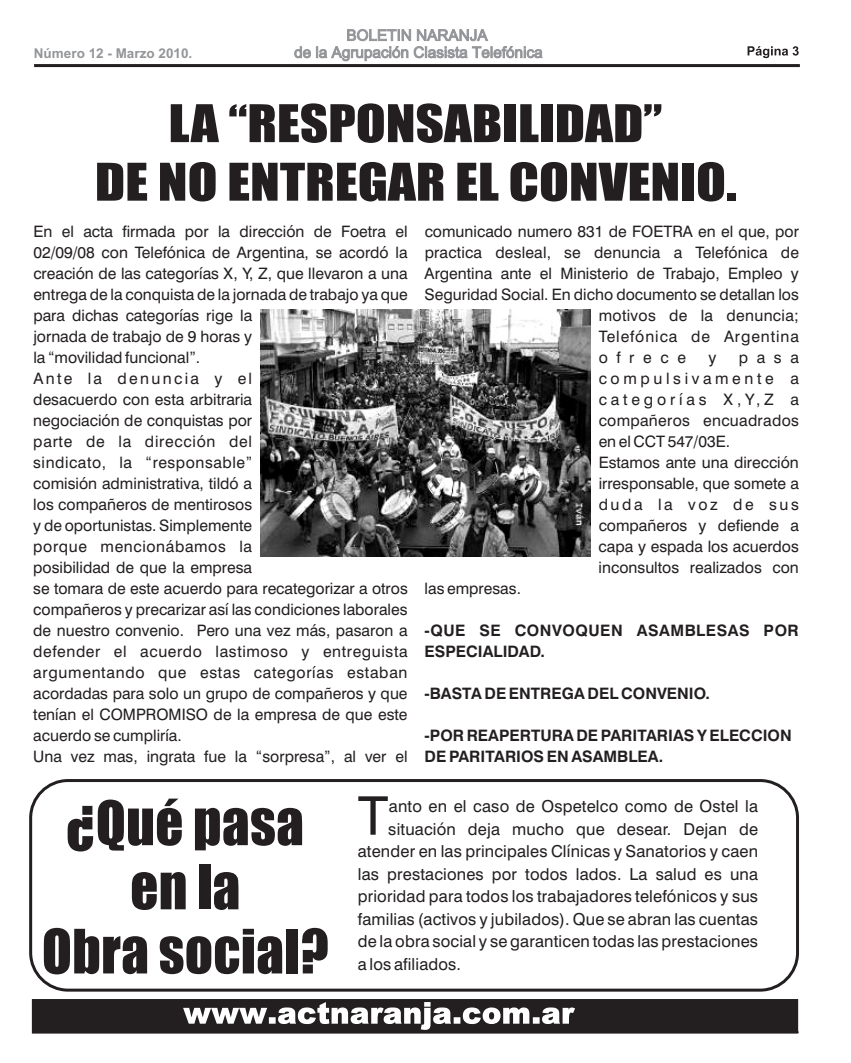
<style>
.page{position:relative;width:851px;height:1063px;background:#fff}
.page>*{position:absolute;margin:0;border:0;box-sizing:border-box;transform-origin:0 0}
.t1{font:56.55px/64.2px "Impact";letter-spacing:.005em;color:#231f20;text-align:center}
.t2{font:53.4px "Swiss 721 BT";color:#231f20}
.t3{font:48px/58.5px "Impact";color:#231f20;text-align:center;scale:1.14 1}
.t4{font:16.5px/22.5px "Swiss 721 BT";letter-spacing:.01em;color:#231f20;text-align:justify}
.t5{font:15.75px/21px "Swiss 721 BT";color:#231f20;text-align:justify}
.t6{font:700 15.75px/21px "Swiss 721 BT";color:#231f20}
.t7{font:15.75px "Swiss 721 BT";letter-spacing:.02em;color:#231f20}
.t8{font:15.75px "Swiss 721 BT";letter-spacing:.035em;color:#231f20}
.t9{font:15.75px "Swiss 721 BT";letter-spacing:.055em;color:#231f20}
.t10{font:15.75px "Swiss 721 BT";letter-spacing:.045em;color:#231f20}
.t11{font:15.75px "Swiss 721 BT";letter-spacing:.04em;color:#231f20}
.t12{font:15.75px "Swiss 721 BT";letter-spacing:.15em;color:#231f20}
.t13{font:15.75px "Swiss 721 BT";letter-spacing:.23em;color:#231f20}
.t14{font:15.75px "Swiss 721 BT";letter-spacing:.245em;color:#231f20}
.t15{font:15.75px "Swiss 721 BT";letter-spacing:.16em;color:#231f20}
.t16{font:700 13.5px "Arial";color:#939598}
.s1{font-weight:700}
.s2{font-weight:400}
</style>
<div class="page">
<div style="left:29px;top:779px;width:769px;height:213px;border:3px solid #231f20;border-radius:37px"></div>
<hr style="left:34px;top:64px;width:765px;height:3px;background:#231f20">
<svg style="left:747px;top:46px;width:51px;height:12px"></svg>
<svg style="left:294px;top:29px;width:248px;height:32px"></svg>
<svg style="left:31px;top:999px;width:768px;height:35px;background:#474445"></svg>
<img style="left:261px;top:310px;width:329px;height:246px">
<p class="t16" style="left:34px;top:48px;width:160px">Número 12 - Marzo 2010.</p>
<h3 class="t3" style="left:95px;top:97px;width:564px">LA “RESPONSABILIDAD”<br>DE NO ENTREGAR EL CONVENIO.</h3>
<p class="t5" style="left:33px;top:222px;width:767px">En el acta firmada por la dirección de Foetra el comunicado numero 831 de FOETRA en el que, por 02/09/08 con Telefónica de Argentina, se acordó la practica desleal, se denuncia a Telefónica de creación de las categorías X, Y, Z, que llevaron a una Argentina ante el Ministerio de Trabajo, Empleo y entrega de la conquista de la jornada de trabajo ya que Seguridad Social. En dicho documento se detallan los para dichas categorías rige la</p>
<p class="t7" style="left:598px;top:309px;width:202px">motivos de la denuncia;</p>
<p class="t5" style="left:33px;top:327px;width:220px">jornada de trabajo de 9 horas y</p>
<p class="t9" style="left:598px;top:330px;width:202px">Telefónica de Argentina</p>
<p class="t5" style="left:33px;top:348px;width:168px">la “movilidad funcional”.</p>
<p class="t5" style="left:598px;top:348px;width:89px">ofrece</p>
<p class="t5" style="left:708px;top:348px;width:9px">y</p>
<p class="t5" style="left:738px;top:348px;width:62px">pasa</p>
<p class="t12" style="left:33px;top:372px;width:220px">Ante la denuncia y el</p>
<p class="t13" style="left:598px;top:372px;width:202px">compulsivamente a</p>
<p class="t5" style="left:33px;top:390px;width:220px">desacuerdo con esta arbitraria</p>
<p class="t14" style="left:598px;top:393px;width:202px">categorías X,Y,Z a</p>
<p class="t5" style="left:33px;top:411px;width:220px">negociación de conquistas por</p>
<p class="t7" style="left:598px;top:414px;width:202px">compañeros encuadrados</p>
<p class="t10" style="left:33px;top:435px;width:220px">parte de la dirección del</p>
<p class="t5" style="left:598px;top:432px;width:133px">en el CCT 547/03E.</p>
<p class="t8" style="left:33px;top:456px;width:220px">sindicato, la “responsable”</p>
<p class="t5" style="left:598px;top:453px;width:202px">Estamos ante una dirección</p>
<p class="t5" style="left:33px;top:474px;width:220px">comisión administrativa, tildó a</p>
<p class="t5" style="left:598px;top:474px;width:202px">irresponsable, que somete a</p>
<p class="t5" style="left:33px;top:495px;width:220px">los compañeros de mentirosos</p>
<p class="t15" style="left:598px;top:498px;width:202px">duda la voz de sus</p>
<p class="t5" style="left:33px;top:516px;width:220px">y de oportunistas. Simplemente</p>
<p class="t5" style="left:598px;top:516px;width:202px">compañeros y defiende a</p>
<p class="t11" style="left:33px;top:540px;width:220px">porque mencionábamos la</p>
<p class="t5" style="left:598px;top:537px;width:202px">capa y espada los acuerdos</p>
<p class="t5" style="left:33px;top:558px;width:220px">posibilidad de que la empresa</p>
<p class="t5" style="left:598px;top:558px;width:202px">inconsultos realizados con</p>
<p class="t5" style="left:33px;top:579px;width:767px;text-align:left">se tomara de este acuerdo para recategorizar a otros las empresas.<br>compañeros y precarizar así las condiciones laborales<br>de nuestro convenio. Pero una vez más, pasaron a <span class="s1">-QUE SE CONVOQUEN ASAMBLESAS POR </span>defender el acuerdo lastimoso y entreguista <span class="s1">ESPECIALIDAD.<br></span>argumentando que estas categorías estaban<br>acordadas para solo un grupo de compañeros y que <span class="s1">-BASTA DE ENTREGA DEL CONVENIO.<br></span>tenían el COMPROMISO de la empresa de que este<br>acuerdo se cumpliría.</p>
<p class="t6" style="left:33px;top:726px;width:759px;text-indent:391px">-POR REAPERTURA DE PARITARIAS Y ELECCION<br><span class="s2">Una vez mas, ingrata fue la “sorpresa”, al ver el</span> DE PARITARIOS EN ASAMBLEA.</p>
<h2 class="t2" style="left:358px;top:794px;width:32px">T</h2>
<h1 class="t1" style="left:42px;top:794px;width:288px">¿Qué pasa en la<br>Obra social?</h1>
<p class="t4" style="left:389px;top:797px;width:371px">anto en el caso de Ospetelco como de Ostel la</p>
<p class="t4" style="left:358px;top:819px;width:402px;text-indent:31px">situación deja mucho que desear. Dejan de atender en las principales Clínicas y Sanatorios y caen las prestaciones por todos lados. La salud es una prioridad para todos los trabajadores telefónicos y sus familias (activos y jubilados). Que se abran las cuentas de la obra social y se garanticen todas las prestaciones a los afiliados.</p>
</div>
